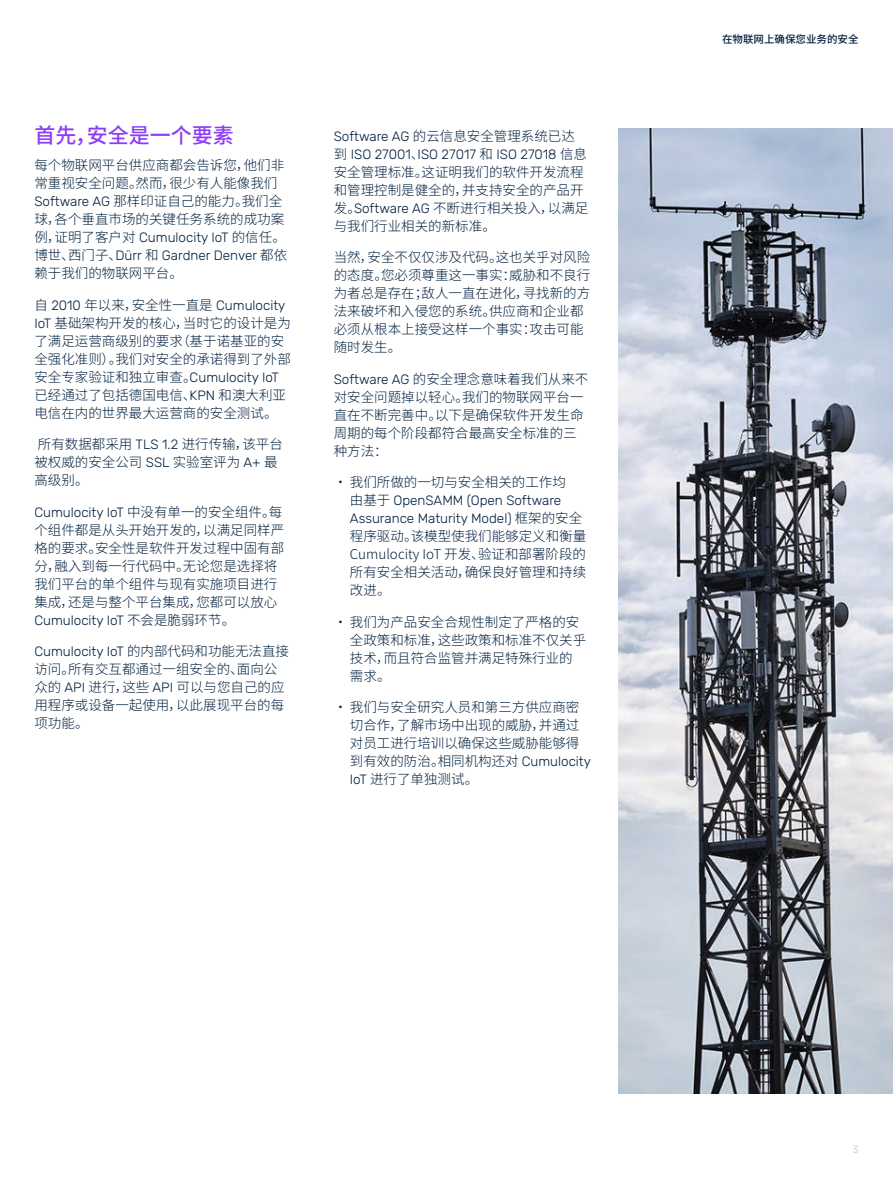
<style>
.page{position:relative;width:893px;height:1187px;background:#fff}
.page>*{position:absolute;margin:0;border:0;box-sizing:border-box;transform-origin:0 0}
.t1{font:500 21px "Source Han Sans CN";color:#8e3cf7}
.t2{font:300 13.5px/18px "Source Han Sans CN";color:#011f3d}
.t3{font:300 13.5px/18px "Rubik";color:#011f3d}
.t4{font:500 10.5px "Source Han Sans CN";color:#011f3d}
.t5{font:300 10.5px "Rubik";color:#c0c7cf}
.s1{font-family:"Rubik"}
.s2{font-family:"Source Han Sans CN"}
</style>
<div class="page">
<img style="left:618px;top:128px;width:275px;height:965px">
<h1 class="t1" style="left:34px;top:124px;width:201px">首先，安全是一个要素</h1>
<p class="t2" style="left:34px;top:156px;width:251px">每个物联网平台供应商都会告诉您，他们非常重视安全问题。然而，很少有人能像我们<br><span class="s1">Software AG</span> 那样印证自己的能力。我们全球，各个垂直市场的关键任务系统的成功案</p>
<p class="t3" style="left:34px;top:229px;width:254px"><span class="s2">例，证明了客户对</span> Cumulocity IoT <span class="s2">的信任。博世、西门子、</span>Dürr <span class="s2">和</span> Gardner Denver <span class="s2">都依</span></p>
<p class="t2" style="left:34px;top:264px;width:150px">赖于我们的物联网平台。</p>
<p class="t3" style="left:34px;top:296px;width:253px"><span class="s2">自</span> 2010 <span class="s2">年以来，安全性一直是</span> Cumulocity</p>
<p class="t2" style="left:34px;top:314px;width:258px"><span class="s1">IoT</span> 基础架构开发的核心，当时它的设计是为了满足运营商级别的要求（基于诺基亚的安全强化准则）。我们对安全的承诺得到了外部</p>
<p class="t3" style="left:34px;top:368px;width:246px"><span class="s2">安全专家验证和独立审查。</span>Cumulocity IoT</p>
<p class="t2" style="left:34px;top:386px;width:253px">已经通过了包括德国电信、<span class="s1">KPN</span> 和澳大利亚电信在内的世界最大运营商的安全测试。</p>
<p class="t2" style="left:34px;top:435px;width:250px">所有数据都采用 <span class="s1">TLS 1.2</span> 进行传输，该平台被权威的安全公司 <span class="s1">SSL</span> 实验室评为 <span class="s1">A+</span> 最高级别。</p>
<p class="t3" style="left:34px;top:503px;width:249px">Cumulocity IoT <span class="s2">中没有单一的安全组件。每</span></p>
<p class="t2" style="left:34px;top:521px;width:251px">个组件都是从头开始开发的，以满足同样严格的要求。安全性是软件开发过程中固有部分，融入到每一行代码中。无论您是选择将我们平台的单个组件与现有实施项目进行集成，还是与整个平台集成，您都可以放心</p>
<p class="t3" style="left:34px;top:611px;width:202px">Cumulocity IoT <span class="s2">不会是脆弱环节。</span></p>
<p class="t3" style="left:34px;top:643px;width:256px">Cumulocity IoT <span class="s2">的内部代码和功能无法直接</span></p>
<p class="t2" style="left:34px;top:660px;width:252px">访问。所有交互都通过一组安全的、面向公众的 <span class="s1">API</span> 进行，这些 <span class="s1">API</span> 可以与您自己的应用程序或设备一起使用，以此展现平台的每项功能。</p>
<p class="t2" style="left:334px;top:127px;width:243px"><span class="s1">Software AG</span> 的云信息安全管理系统已达</p>
<p class="t3" style="left:334px;top:145px;width:255px"><span class="s2">到</span> ISO 27001<span class="s2">、</span>ISO 27017 <span class="s2">和</span> ISO 27018 <span class="s2">信息</span></p>
<p class="t2" style="left:334px;top:163px;width:256px">安全管理标准。这证明我们的软件开发流程和管理控制是健全的，并支持安全的产品开发。<span class="s1">Software AG</span> 不断进行相关投入，以满足与我们行业相关的新标准。</p>
<p class="t2" style="left:334px;top:248px;width:258px">当然，安全不仅仅涉及代码。这也关乎对风险的态度。您必须尊重这一事实：威胁和不良行为者总是存在；敌人一直在进化，寻找新的方法来破坏和入侵您的系统。供应商和企业都必须从根本上接受这样一个事实：攻击可能随时发生。</p>
<p class="t2" style="left:334px;top:370px;width:256px"><span class="s1">Software AG</span> 的安全理念意味着我们从来不对安全问题掉以轻心。我们的物联网平台一直在不断完善中。以下是确保软件开发生命周期的每个阶段都符合最高安全标准的三种方法：</p>
<p class="t2" style="left:334px;top:473px;width:234px">• 我们所做的一切与安全相关的工作均</p>
<p class="t3" style="left:350px;top:492px;width:234px"><span class="s2">由基于</span> OpenSAMM (Open Software<br>Assurance Maturity Model) <span class="s2">框架的安全</span></p>
<p class="t2" style="left:350px;top:527px;width:238px;text-align:justify">程序驱动。该模型使我们能够定义和衡量Cumulocity IoT 开发、验证和部署阶段的所有安全相关活动，确保良好管理和持续改进。</p>
<p class="t2" style="left:350px;top:613px;width:238px;text-indent:-16px">• 我们为产品安全合规性制定了严格的安全政策和标准，这些政策和标准不仅关乎技术，而且符合监管并满足特殊行业的需求。</p>
<p class="t2" style="left:350px;top:698px;width:243px;text-indent:-16px">• 我们与安全研究人员和第三方供应商密切合作，了解市场中出现的威胁，并通过对员工进行培训以确保这些威胁能够得到有效的防治。相同机构还对 <span class="s1">Cumulocity<br>IoT</span> 进行了单独测试。</p>
<p class="t4" style="left:722px;top:33px;width:138px">在物联网上确保您业务的安全</p>
<p class="t5" style="left:852px;top:1142px;width:8px">3</p>
</div>
